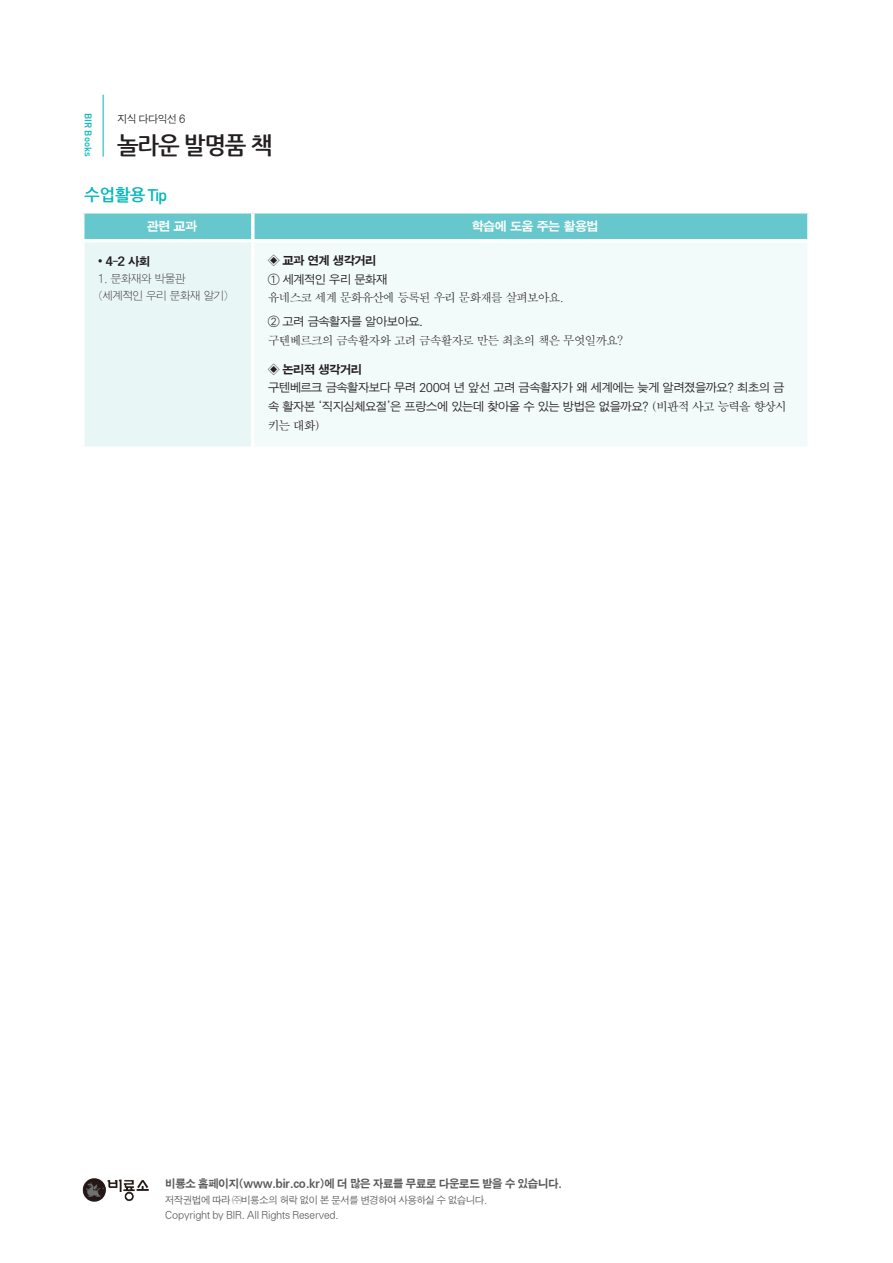
<style>
.page{position:relative;width:893px;height:1263px;background:#fff}
.page>*{position:absolute;margin:0;border:0;box-sizing:border-box;transform-origin:0 0}
._02_책제목{font:700 24px "Nanum Gothic";letter-spacing:-.05em;color:#231f20;scale:.96 1}
.t1{font:700 16.5px "Nanum Gothic Coding";color:#00b7bb}
.t2{font:12.75px "SMK Gothic Std";letter-spacing:-.1em;color:#fff}
.t3{font:12px/18.8px "SMSJ Gothic Std";letter-spacing:-.1em;color:#231f20}
.t4{font:12px "SMSS Myung Jo Std";letter-spacing:-.1em;color:#231f20}
.t5{font:12px "SMK Gothic Std";letter-spacing:-.1em;color:#231f20}
.t6{font:12px "SMK Gothic Std";letter-spacing:-.1em;color:#231f20;scale:.96 1}
.t7{font:11.55px "SMK Gothic Std";letter-spacing:-.08em;color:#57585a;scale:.95 1}
.t8{font:11.25px "SMSE Gothic Std";letter-spacing:-.1em;color:#231f20}
._01_시리즈글그림{font:10.65px "SMJ Gothic Std";letter-spacing:-.08em;color:#231f20;scale:.96 1}
.t9{font:10.2px/14.5px "SMJ Gothic Std";letter-spacing:-.08em;color:#57585a;scale:.96 1}
.t10{font:9.45px "Dinmed";color:#00b7bb}
.s1{font-family:"Dinmed";font-weight:400}
.s2{font-size:13.5px}
.s3{font-family:"SMSS Myung Jo 10 Std"}
</style>
<div class="page">
<hr style="left:103px;top:95px;width:1px;height:62px;background:#00b7bb">
<img style="left:82px;top:1178px;width:67px;height:24px">
<div style="left:84px;top:213px;width:723px;height:26px;background:#66c8cd"></div>
<div style="left:83px;top:241px;width:170px;height:207px;background:#e9f6f6"></div>
<div style="left:253px;top:241px;width:556px;height:207px;background:#f3fafa"></div>
<svg style="left:251px;top:213px;width:4px;height:26px"></svg>
<svg style="left:807px;top:213px;width:2px;height:26px"></svg>
<hr style="left:81px;top:239px;width:172px;height:3px;background:#fff">
<hr style="left:81px;top:242px;width:3px;height:205px;background:#fff">
<hr style="left:253px;top:239px;width:558px;height:3px;background:#fff">
<hr style="left:251px;top:242px;width:4px;height:205px;background:#fff">
<hr style="left:807px;top:242px;width:4px;height:205px;background:#fff">
<hr style="left:81px;top:447px;width:172px;height:3px;background:#fff">
<hr style="left:253px;top:447px;width:558px;height:3px;background:#fff">
<p class="t10" style="left:94px;top:113px;width:45px;rotate:90deg">BIR Books</p>
<p class="_01_시리즈글그림" style="left:117px;top:113px;width:73px">지식 다다익선 6</p>
<p class="_02_책제목" style="left:117px;top:133px;width:163px">놀라운 발명품 책</p>
<h2 class="t1" style="left:84px;top:187px;width:85px">수업활용 <span class="s1">Tip</span></h2>
<p class="t2" style="left:147px;top:219px;width:52px">관련 교과</p>
<p class="t2" style="left:471px;top:219px;width:129px">학습에 도움 주는 활용법</p>
<p class="t6" style="left:94px;top:256px;width:61px"><span class="s2">•</span>4-2 사회</p>
<p class="t8" style="left:98px;top:273px;width:90px">1. 문화재와 박물관</p>
<p class="t8" style="left:98px;top:289px;width:133px">(세계적인 우리 문화재 알기)</p>
<p class="t5" style="left:268px;top:254px;width:111px">◈ 교과 연계 생각거리</p>
<p class="t3" style="left:268px;top:270px;width:121px">① 세계적인 우리 문화재</p>
<p class="t4" style="left:268px;top:292px;width:298px">유네스코 세계 문화유산에 등록된 우리 문화재를 살펴보아요.</p>
<p class="t3" style="left:268px;top:313px;width:157px">② 고려 금속활자를 알아보아요.</p>
<p class="t4" style="left:268px;top:335px;width:358px">구텐베르크의 금속활자와 고려 금속활자로 만든 최초의 책은 무엇일까요?</p>
<p class="t5" style="left:268px;top:363px;width:96px">◈ 논리적 생각거리</p>
<p class="t3" style="left:268px;top:379px;width:521px">구텐베르크 금속활자보다 무려 200여 년 앞선 고려 금속활자가 왜 세계에는 늦게 알려졌을까요? 최초의 금 속 활자본 ‘직지심체요절’은 프랑스에 있는데 찾아올 수 있는 방법은 없을까요? <span class="s3">(비판적 사고 능력을 향상시 키는 대화)</span></p>
<p class="t7" style="left:165px;top:1178px;width:420px">비룡소 홈페이지(www.bir.co.kr)에 더 많은 자료를 무료로 다운로드 받을 수 있습니다.</p>
<p class="t9" style="left:165px;top:1193px;width:337px">저작권법에 따라 ㈜비룡소의 허락 없이 본 문서를 변경하여 사용하실 수 없습니다.<br>Copyright by BIR. All Rights Reserved.</p>
</div>
